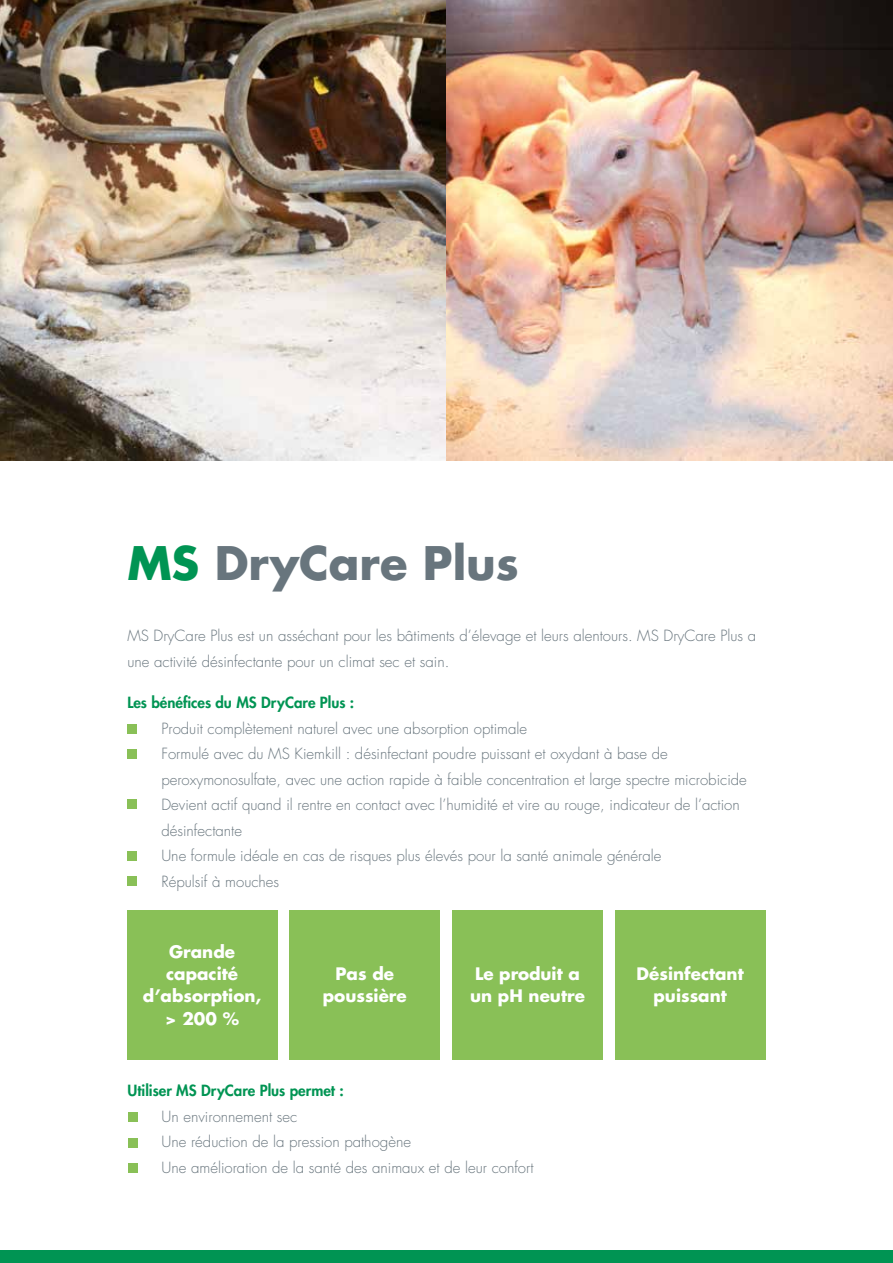
<style>
.page{position:relative;width:893px;height:1263px;background:#fff}
.page>*{position:absolute;margin:0;border:0;box-sizing:border-box;transform-origin:0 0}
.t1{font:700 45px "Futura LT";color:#68757d}
.t2{font:700 16.8px/22.4px "Futura LT";color:#fff;text-align:center}
.t3{font:300 15px/25.5px "Futura LT";color:#68757d}
.t4{font:800 15px "Futura LT";color:#009453}
.s1{color:#009453}
</style>
<div class="page">
<div style="left:0;top:1250px;width:893px;height:13px;background:#009453"></div>
<img style="left:0;top:0;width:893px;height:460px">
<div style="left:127px;top:910px;width:150px;height:149px;background:#89c057"></div>
<div style="left:290px;top:910px;width:150px;height:149px;background:#89c057"></div>
<div style="left:452px;top:910px;width:151px;height:149px;background:#89c057"></div>
<div style="left:128px;top:1112px;width:10px;height:10px;background:#89c057"></div>
<div style="left:128px;top:1138px;width:10px;height:9px;background:#89c057"></div>
<div style="left:128px;top:1163px;width:10px;height:10px;background:#89c057"></div>
<div style="left:127px;top:724px;width:10px;height:10px;background:#89c057"></div>
<div style="left:127px;top:749px;width:10px;height:10px;background:#89c057"></div>
<div style="left:127px;top:800px;width:10px;height:9px;background:#89c057"></div>
<div style="left:127px;top:851px;width:10px;height:10px;background:#89c057"></div>
<div style="left:127px;top:876px;width:10px;height:10px;background:#89c057"></div>
<div style="left:615px;top:910px;width:150px;height:149px;background:#89c057"></div>
<h1 class="t1" style="left:127px;top:533px;width:393px"><span class="s1">MS</span> DryCare Plus</h1>
<p class="t3" style="left:127px;top:624px;width:630px">MS DryCare Plus est un asséchant pour les bâtiments d’élevage et leurs alentours. MS DryCare Plus a une activité désinfectante pour un climat sec et sain.</p>
<p class="t4" style="left:127px;top:693px;width:228px">Les bénéfices du MS DryCare Plus :</p>
<p class="t3" style="left:161px;top:716px;width:587px">Produit complètement naturel avec une absorption optimale<br>Formulé avec du MS Kiemkill : désinfectant poudre puissant et oxydant à base de peroxymonosulfate, avec une action rapide à faible concentration et large spectre microbicide Devient actif quand il rentre en contact avec l’humidité et vire au rouge, indicateur de l’action désinfectante<br>Une formule idéale en cas de risques plus élevés pour la santé animale générale<br>Répulsif à mouches</p>
<p class="t2" style="left:143px;top:940px;width:120px">Grande capacité d’absorption, &gt; 200 %</p>
<p class="t2" style="left:323px;top:962px;width:85px">Pas de poussière</p>
<p class="t2" style="left:470px;top:962px;width:116px;text-align:left">Le produit a un pH neutre</p>
<p class="t4" style="left:128px;top:1080px;width:218px">Utiliser MS DryCare Plus permet :</p>
<p class="t3" style="left:162px;top:1104px;width:374px">Un environnement sec<br>Une réduction de la pression pathogène<br>Une amélioration de la santé des animaux et de leur confort</p>
<p class="t2" style="left:637px;top:962px;width:109px">Désinfectant puissant</p>
</div>
